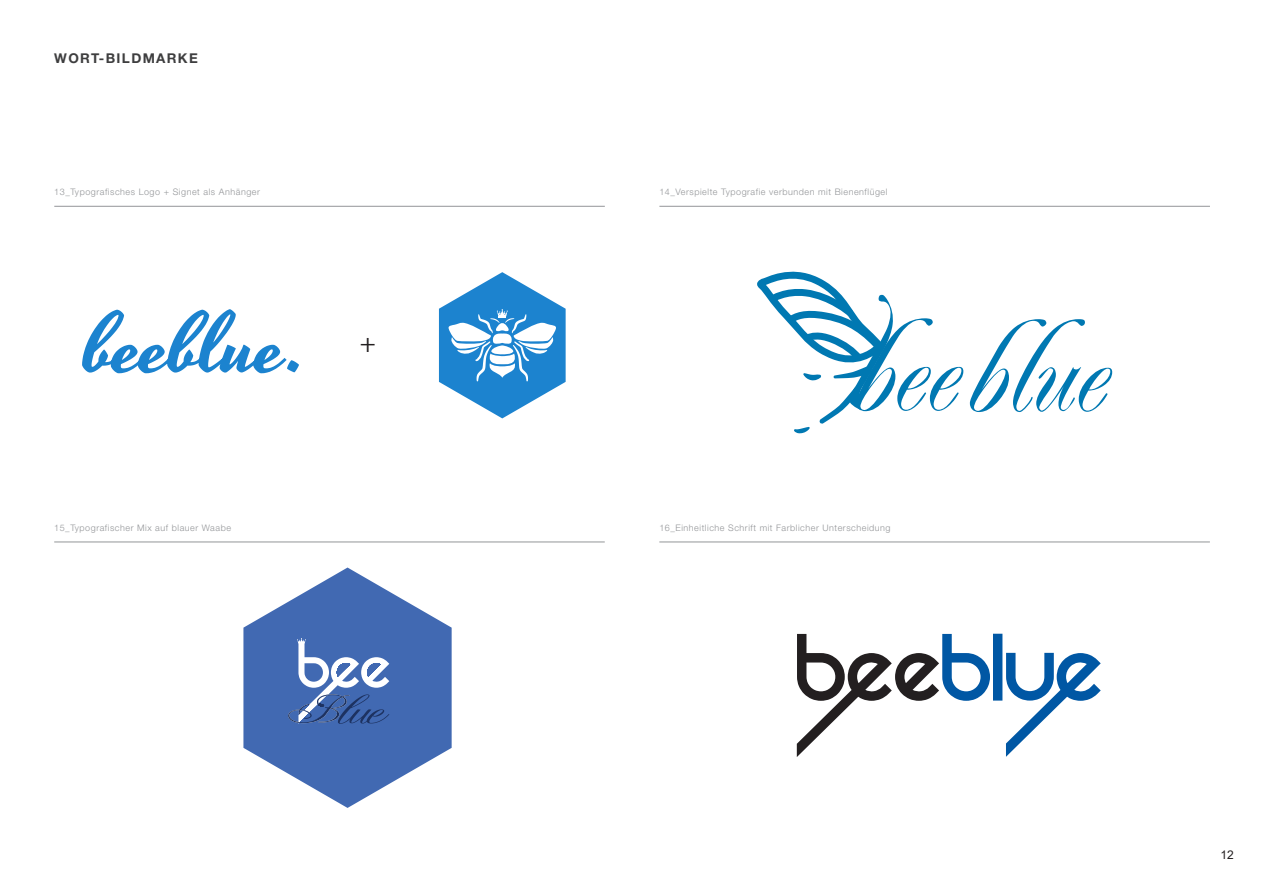
<style>
.page{position:relative;width:1263px;height:893px;background:#fff}
.page>*{position:absolute;margin:0;border:0;box-sizing:border-box;transform-origin:0 0}
.t1{font:129.15px "Renaissance";color:#0078b2}
.t2{font:106.35px "REZ";color:#0057a4}
.t3{font:28.8px "Minion Pro";color:#231f20}
.t4{font:700 13.5px "Helvetica Neue LT Std";letter-spacing:.1em;color:#3e3e3f}
.t5{font:12px "Arial";color:#231f20}
.t6{font:300 9px "Helvetica Neue LT Std";letter-spacing:.06em;color:#939598}
.s1{color:#231f20}
</style>
<div class="page">
<hr style="left:54px;top:206px;width:551px;height:1px;background:#939598">
<hr style="left:54px;top:542px;width:551px;height:1px;background:#939598">
<hr style="left:659px;top:206px;width:551px;height:1px;background:#939598">
<hr style="left:659px;top:542px;width:551px;height:1px;background:#939598">
<svg style="left:797px;top:687px;width:65px;height:70px"></svg>
<svg style="left:1006px;top:686px;width:65px;height:71px"></svg>
<svg style="left:82px;top:309px;width:217px;height:64px"></svg>
<svg style="left:439px;top:272px;width:127px;height:146px"></svg>
<svg style="left:757px;top:271px;width:136px;height:162px"></svg>
<svg style="left:970px;top:319px;width:142px;height:93px"></svg>
<svg style="left:243px;top:567px;width:209px;height:241px;fill:#4169b2"></svg>
<svg style="left:288px;top:694px;width:101px;height:30px"></svg>
<h3 class="t4" style="left:54px;top:50px;width:145px">WORT-BILDMARKE</h3>
<p class="t6" style="left:54px;top:187px;width:207px">13_Typografisches Logo + Signet als Anhänger</p>
<p class="t6" style="left:54px;top:522px;width:178px">15_Typografischer Mix auf blauer Waabe</p>
<h3 class="t3" style="left:360px;top:324px;width:18px">+</h3>
<p class="t6" style="left:659px;top:187px;width:230px">14_Verspielte Typografie verbunden mit Bienenflügel</p>
<h1 class="t1" style="left:849px;top:298px;width:107px">bee</h1>
<p class="t6" style="left:659px;top:522px;width:233px">16_Einheitliche Schrift mit Farblicher Unterscheidung</p>
<h2 class="t2" style="left:797px;top:634px;width:308px"><span class="s1">bee</span>blue</h2>
<h3 class="t5" style="left:1220px;top:847px;width:15px">12</h3>
</div>
